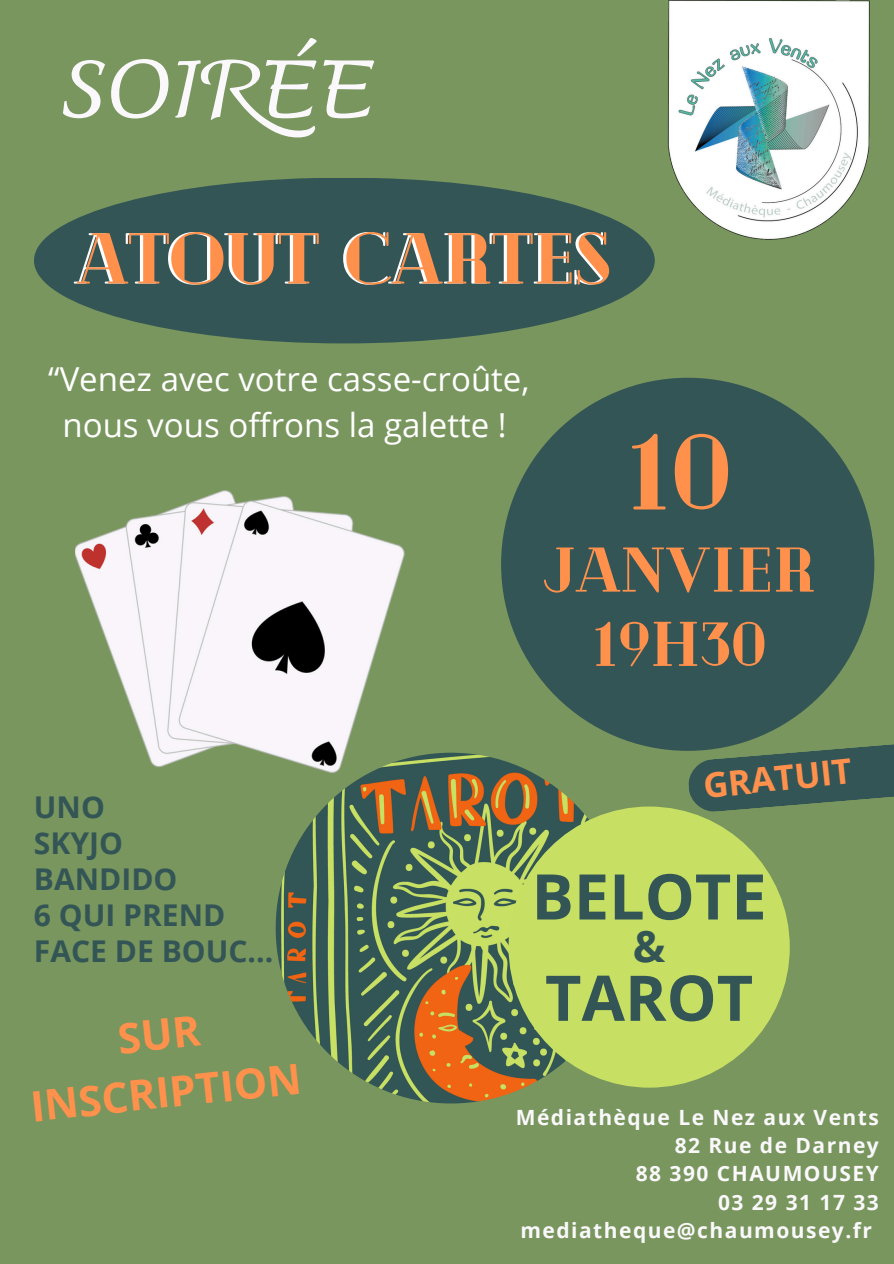
<style>
.page{position:relative;width:894px;height:1264px;background:#fff}
.page>*{position:absolute;margin:0;border:0;box-sizing:border-box;transform-origin:0 0}
.t1{font:900 108px "Cheque";color:#ff914d}
.t2{font:700 81px "Charmonman";color:#faf8fb}
.t3{font:900 72px "Cheque";color:#fff}
.t4{font:900 63px/74.2px "Cheque";color:#ff914d;text-align:center}
.t5{font:700 63px "Open Sans";color:#345556}
.t6{font:700 43.5px "Open Sans";color:#345556}
.t7{font:700 42px/58.5px "Open Sans";color:#ff914d;text-align:center}
.t8{font:700 34.5px "Open Sans";color:#ff914d}
.t9{font:33px "Open Sans";color:#fff}
.t10{font:700 30px "Open Sans";color:#345556}
.t11{font:700 21px "Open Sans";letter-spacing:.07em;color:#faf8fb}
</style>
<div class="page">
<div style="left:0;top:0;width:893px;height:1263px;background:#78965d"></div>
<div style="left:34px;top:178px;width:620px;height:165px;background:#345556;border-radius:50%"></div>
<img style="left:275px;top:752px;width:351px;height:351px;border-radius:50%">
<img style="left:76px;top:491px;width:328px;height:281px">
<img style="left:668px;top:0;width:202px;height:240px">
<div style="left:501px;top:378px;width:373px;height:372px;background:#345556;border-radius:50%"></div>
<div style="left:508px;top:806px;width:281px;height:281px;background:#c7e064;border-radius:50%"></div>
<svg style="left:687px;top:740px;width:206px;height:72px"></svg>
<h2 class="t2" style="left:61px;top:42px;width:316px">SOIRÉE</h2>
<h3 class="t3" style="left:74px;top:211px;width:536px">ATOUT CARTES</h3>
<p class="t9" style="left:48px;top:356px;width:483px">“Venez avec votre casse-croûte,</p>
<p class="t9" style="left:62px;top:402px;width:445px">nous vous offrons la galette !</p>
<p class="t1" style="left:628px;top:401px;width:105px">10</p>
<p class="t4" style="left:543px;top:529px;width:273px">JANVIER<br>19H30</p>
<p class="t10" style="left:34px;top:785px;width:72px">UNO</p>
<p class="t10" style="left:34px;top:821px;width:90px">SKYJO</p>
<h3 class="t10" style="left:34px;top:857px;width:145px">BANDIDO</h3>
<h5 class="t10" style="left:34px;top:893px;width:193px">6 QUI PREND</h5>
<p class="t10" style="left:34px;top:929px;width:241px">FACE DE BOUC...</p>
<p class="t7" style="left:21px;top:1018px;width:273px;rotate:-6deg">SUR<br>INSCRIPTION</p>
<p class="t8" style="left:700px;top:761px;width:150px;rotate:-6deg">GRATUIT</p>
<p class="t5" style="left:531px;top:852px;width:236px">BELOTE</p>
<p class="t6" style="left:632px;top:915px;width:34px">&amp;</p>
<p class="t5" style="left:545px;top:953px;width:210px">TAROT</p>
<p class="t11" style="left:515px;top:1102px;width:364px">Médiathèque Le Nez aux Vents</p>
<h4 class="t11" style="left:674px;top:1130px;width:205px">82 Rue de Darney</h4>
<p class="t11" style="left:635px;top:1158px;width:244px">88 390 CHAUMOUSEY</p>
<h6 class="t11" style="left:717px;top:1187px;width:162px">03 29 31 17 33</h6>
<p class="t11" style="left:520px;top:1215px;width:353px">mediatheque@chaumousey.fr</p>
</div>
